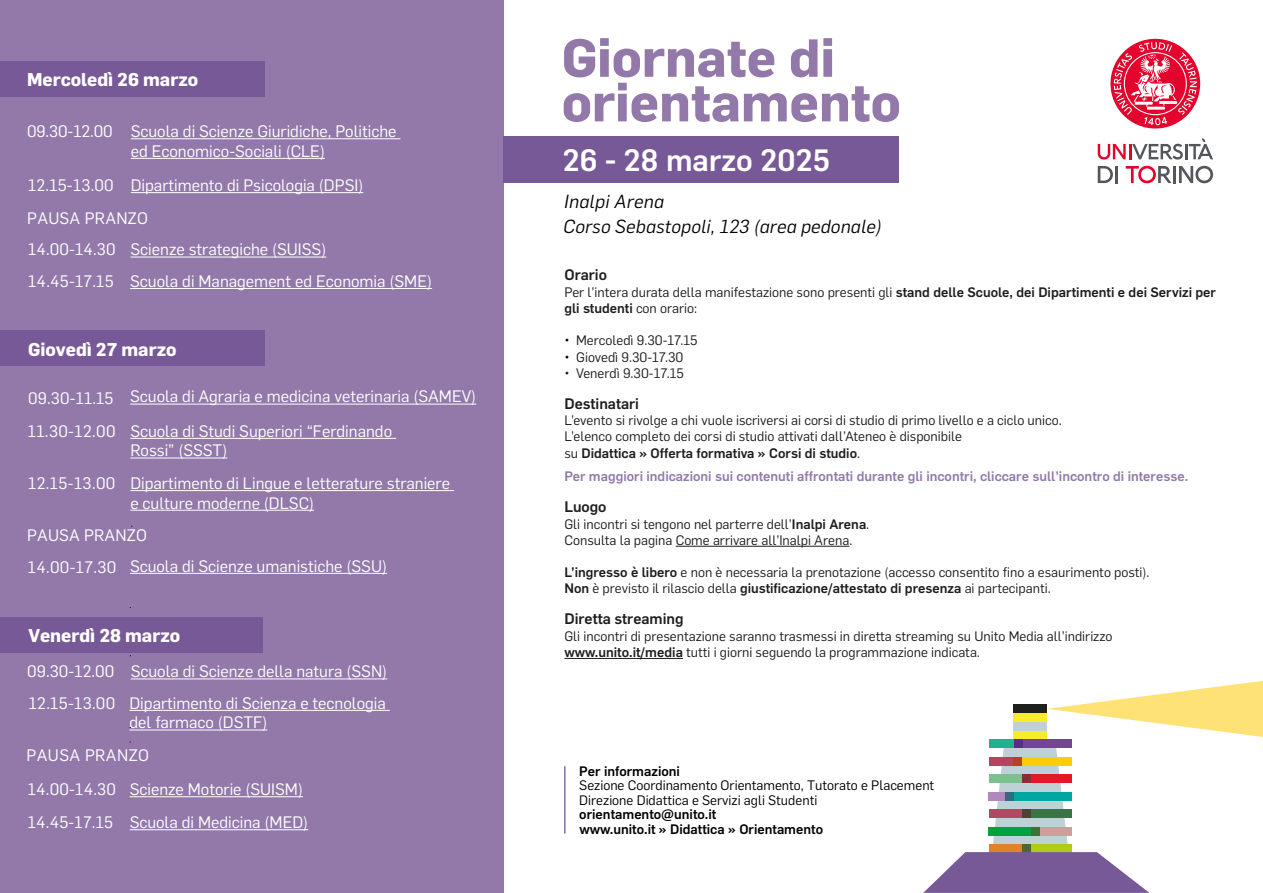
<style>
.page{position:relative;width:1263px;height:893px;background:#fff}
.page>*{position:absolute;margin:0;border:0;box-sizing:border-box;transform-origin:0 0}
.t1{font:700 52.5px/44.5px "Flama";color:#9279aa}
.t2{font:500 30.3px "Flama";color:#fff}
.t3{font:italic 18.6px "Flama";letter-spacing:.01em;color:#000}
.t4{font:700 18.15px "Flama";color:#fff}
.t5{font:16.35px/19.6px "Flama";color:#fff}
.t6{font:500 15px "Flama";color:#1d1d1b}
.t7{font:13.5px/16.2px "Flama";color:#1d1d1b}
.t8{font:500 13.5px "Flama";color:#9279aa}
.t9{font:13.5px/14.4px "Flama";color:#000101}
.t10{font:500 13.5px "Flama";color:#000101}
.t11{font:500 13.5px "Flama";color:#000}
.s1{font-weight:500}
.s2{color:#000}
</style>
<div class="page">
<hr style="left:676px;top:546px;width:173px;height:1px;background:#1d1d1b">
<hr style="left:564px;top:658px;width:119px;height:1px;background:#1d1d1b">
<div style="left:0;top:0;width:504px;height:893px;background:#9279aa"></div>
<hr style="left:564px;top:766px;width:1px;height:68px;background:#775998">
<hr style="left:130px;top:404px;width:346px;height:1px;background:#fff">
<div style="left:0;top:617px;width:263px;height:36px;background:#775998"></div>
<hr style="left:129px;top:710px;width:261px;height:1px;background:#fff">
<hr style="left:129px;top:730px;width:138px;height:1px;background:#fff">
<hr style="left:131px;top:678px;width:256px;height:1px;background:#fff">
<hr style="left:130px;top:796px;width:173px;height:1px;background:#fff">
<hr style="left:130px;top:829px;width:178px;height:1px;background:#fff">
<svg style="left:993px;top:748px;width:74px;height:96px;background:#c4d6d9"></svg>
<svg style="left:1047px;top:681px;width:216px;height:56px"></svg>
<div style="left:1040px;top:827px;width:31px;height:8px;background:#d29b9c"></div>
<div style="left:989px;top:827px;width:42px;height:8px;background:#00a33b"></div>
<div style="left:1031px;top:827px;width:9px;height:8px;background:#3d7137"></div>
<div style="left:1031px;top:809px;width:40px;height:9px;background:#3a7346"></div>
<div style="left:989px;top:809px;width:33px;height:9px;background:#ac4b61"></div>
<div style="left:1022px;top:809px;width:9px;height:9px;background:#4e4138"></div>
<div style="left:989px;top:792px;width:16px;height:9px;background:#b088bd"></div>
<div style="left:1013px;top:792px;width:58px;height:9px;background:#00a69f"></div>
<div style="left:1005px;top:792px;width:8px;height:9px;background:#316b7f"></div>
<div style="left:989px;top:774px;width:33px;height:9px;background:#7ac18f"></div>
<div style="left:1031px;top:774px;width:40px;height:9px;background:#e41928"></div>
<div style="left:1022px;top:774px;width:9px;height:9px;background:#882e35"></div>
<div style="left:1022px;top:757px;width:49px;height:9px;background:#ffcc0b"></div>
<div style="left:989px;top:757px;width:24px;height:9px;background:#b9425f"></div>
<div style="left:1013px;top:757px;width:9px;height:9px;background:#b84023"></div>
<div style="left:989px;top:844px;width:33px;height:8px;background:#de822c"></div>
<div style="left:1031px;top:844px;width:40px;height:8px;background:#b0ca1a"></div>
<div style="left:1022px;top:844px;width:9px;height:8px;background:#506637"></div>
<div style="left:1014px;top:713px;width:33px;height:26px;background:#bdd1d6"></div>
<div style="left:1014px;top:713px;width:33px;height:9px;background:#fceb28"></div>
<div style="left:1014px;top:731px;width:33px;height:8px;background:#fceb28"></div>
<div style="left:1014px;top:704px;width:33px;height:9px;background:#1f1f1d"></div>
<div style="left:1023px;top:739px;width:49px;height:9px;background:#724595"></div>
<div style="left:989px;top:739px;width:25px;height:9px;background:#21af8f"></div>
<div style="left:1014px;top:739px;width:9px;height:9px;background:#582f88"></div>
<svg style="left:923px;top:852px;width:226px;height:41px"></svg>
<div style="left:504px;top:137px;width:395px;height:46px;background:#775998"></div>
<svg style="left:1098px;top:166px;width:15px;height:17px"></svg>
<hr style="left:1115px;top:166px;width:3px;height:17px;background:#54565b">
<svg style="left:1126px;top:166px;width:87px;height:17px"></svg>
<svg style="left:1098px;top:138px;width:115px;height:22px"></svg>
<svg style="left:1110px;top:39px;width:90px;height:90px"></svg>
<div style="left:0;top:61px;width:265px;height:36px;background:#775998"></div>
<hr style="left:131px;top:192px;width:232px;height:1px;background:#fff">
<hr style="left:130px;top:288px;width:302px;height:1px;background:#fff">
<hr style="left:131px;top:138px;width:269px;height:1px;background:#fff">
<hr style="left:131px;top:158px;width:194px;height:1px;background:#fff">
<hr style="left:130px;top:257px;width:196px;height:1px;background:#fff">
<div style="left:0;top:330px;width:265px;height:36px;background:#775998"></div>
<hr style="left:130px;top:438px;width:266px;height:1px;background:#fff">
<hr style="left:130px;top:458px;width:97px;height:1px;background:#fff">
<hr style="left:130px;top:490px;width:324px;height:1px;background:#fff">
<hr style="left:130px;top:510px;width:184px;height:1px;background:#fff">
<hr style="left:130px;top:573px;width:257px;height:1px;background:#fff">
<h3 class="t4" style="left:27px;top:66px;width:173px">Mercoledì 26 marzo</h3>
<p class="t5" style="left:131px;top:120px;width:267px;text-indent:-104px">09.30-12.00 Scuola di Scienze Giuridiche, Politiche ed Economico-Sociali (CLE)</p>
<p class="t5" style="left:27px;top:168px;width:338px;line-height:33px">12.15-13.00 Dipartimento di Psicologia (DPSI)<br>PAUSA PRANZO</p>
<p class="t5" style="left:28px;top:239px;width:300px">14.00-14.30 Scienze strategiche (SUISS)</p>
<p class="t5" style="left:28px;top:270px;width:405px">14.45-17.15 Scuola di Management ed Economia (SME)</p>
<h3 class="t4" style="left:28px;top:336px;width:150px">Giovedì 27 marzo</h3>
<p class="t5" style="left:28px;top:387px;width:87px">09.30-11.15</p>
<p class="t5" style="left:130px;top:420px;width:263px">Scuola di Studi Superiori “Ferdinando<br>Rossi” (SSST)</p>
<p class="t5" style="left:130px;top:472px;width:321px">Dipartimento di Lingue e letterature straniere e culture moderne (DLSC)</p>
<p class="t5" style="left:130px;top:386px;width:348px">Scuola di Agraria e medicina veterinaria (SAMEV)</p>
<p class="t5" style="left:28px;top:421px;width:89px">11.30-12.00</p>
<p class="t5" style="left:28px;top:472px;width:89px">12.15-13.00</p>
<p class="t5" style="left:27px;top:519px;width:361px;line-height:30.5px">PAUSA PRANZO<br>14.00-17.30 Scuola di Scienze umanistiche (SSU)</p>
<h3 class="t4" style="left:28px;top:622px;width:153px">Venerdì 28 marzo</h3>
<p class="t5" style="left:27px;top:655px;width:361px;line-height:31.2px">09.30-12.00 Scuola di Scienze della natura (SSN)<br>12.15-13.00</p>
<p class="t5" style="left:27px;top:736px;width:278px;line-height:34.5px">PAUSA PRANZO<br>14.00-14.30 Scienze Motorie (SUISM)</p>
<p class="t5" style="left:28px;top:811px;width:282px">14.45-17.15 Scuola di Medicina (MED)</p>
<p class="t5" style="left:129px;top:692px;width:258px">Dipartimento di Scienza e tecnologia del farmaco (DSTF)</p>
<h1 class="t1" style="left:562px;top:32px;width:340px">Giornate di orientamento</h1>
<h2 class="t2" style="left:562px;top:138px;width:269px">26 - 28 marzo 2025</h2>
<h3 class="t3" style="left:564px;top:188px;width:101px">Inalpi Arena</h3>
<h3 class="t3" style="left:563px;top:214px;width:320px">Corso Sebastopoli, 123 (area pedonale)</h3>
<p class="t6" style="left:564px;top:264px;width:44px">Orario</p>
<p class="t7" style="left:564px;top:283px;width:653px">Per l’intera durata della manifestazione sono presenti gli <span class="s1">stand delle Scuole, dei Dipartimenti e dei Servizi per gli studenti</span> con orario:</p>
<p class="t7" style="left:564px;top:332px;width:135px"><span class="s2">•</span> Mercoledì 9.30-17.15</p>
<p class="t7" style="left:564px;top:348px;width:121px"><span class="s2">•</span> Giovedì 9.30-17.30</p>
<p class="t7" style="left:564px;top:364px;width:121px">• Venerdì 9.30-17.15</p>
<p class="t6" style="left:564px;top:392px;width:76px">Destinatari</p>
<p class="t7" style="left:564px;top:411px;width:499px">L’evento si rivolge a chi vuole iscriversi ai corsi di studio di primo livello e a ciclo unico.<br>L’elenco completo dei corsi di studio attivati dall’Ateneo è disponibile<br>su <span class="s1">Didattica » Offerta formativa » Corsi di studio</span>.</p>
<p class="t8" style="left:564px;top:467px;width:625px">Per maggiori indicazioni sui contenuti affrontati durante gli incontri, cliccare sull’incontro di interesse.</p>
<p class="t6" style="left:564px;top:496px;width:44px">Luogo</p>
<p class="t7" style="left:564px;top:515px;width:306px">Gli incontri si tengono nel parterre dell’<span class="s1">Inalpi Arena</span>.<br>Consulta la pagina Come arrivare all’Inalpi Arena.</p>
<p class="t7" style="left:564px;top:564px;width:587px"><span class="s1">L’ingresso è libero</span> e non è necessaria la prenotazione (accesso consentito fino a esaurimento posti).<br><span class="s1">Non</span> è previsto il rilascio della <span class="s1">giustificazione/attestato di presenza</span> ai partecipanti.</p>
<p class="t6" style="left:564px;top:608px;width:121px">Diretta streaming</p>
<p class="t7" style="left:564px;top:627px;width:550px">Gli incontri di presentazione saranno trasmessi in diretta streaming su Unito Media all’indirizzo <span class="s1">www.unito.it/media</span> tutti i giorni seguendo la programmazione indicata.</p>
<p class="t10" style="left:579px;top:761px;width:102px">Per informazioni</p>
<p class="t9" style="left:579px;top:778px;width:356px">Sezione Coordinamento Orientamento, Tutorato e Placement<br>Direzione Didattica e Servizi agli Studenti</p>
<p class="t10" style="left:579px;top:805px;width:139px">orientamento@unito.it</p>
<p class="t11" style="left:579px;top:819px;width:245px">www.unito.it » Didattica » Orientamento</p>
</div>
